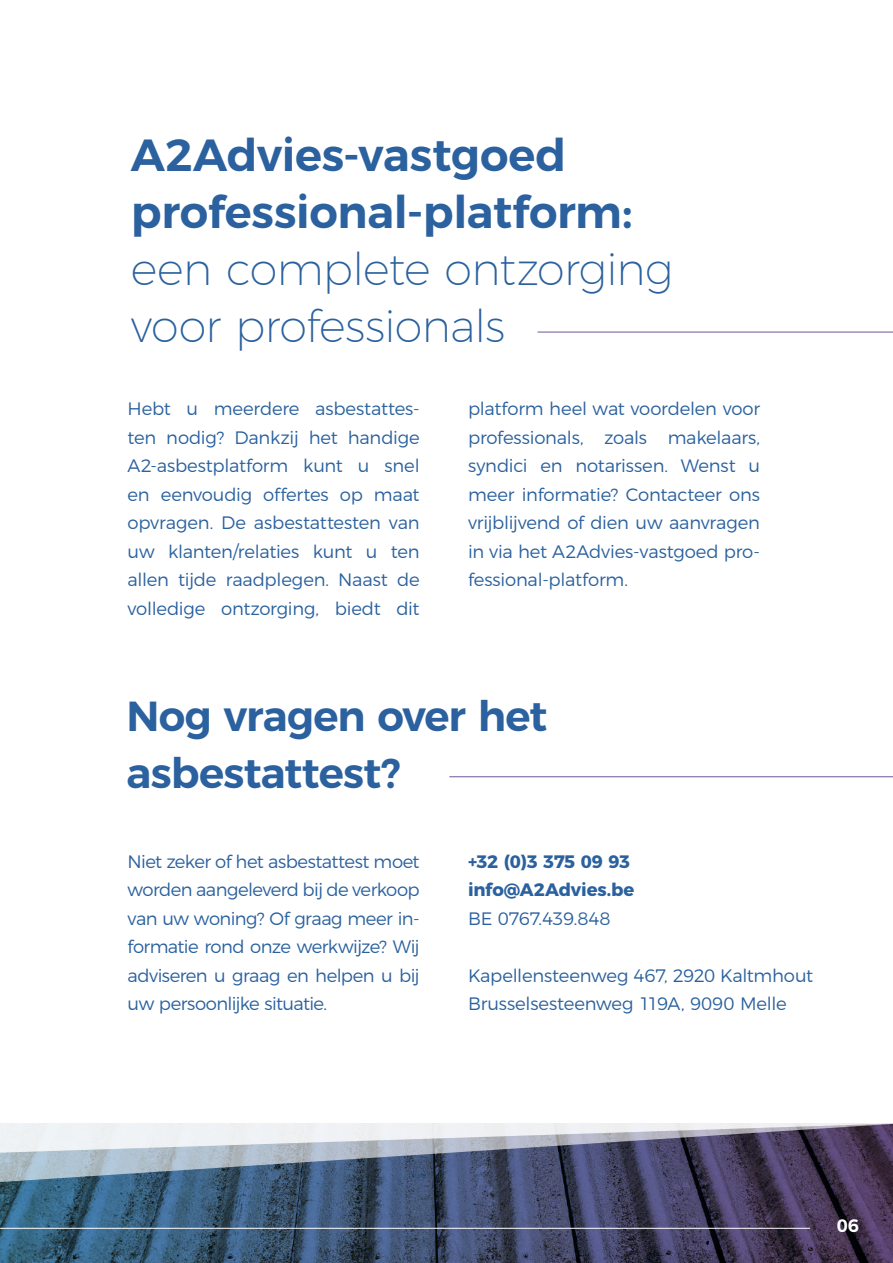
<style>
.page{position:relative;width:893px;height:1263px;background:#fff}
.page>*{position:absolute;margin:0;border:0;box-sizing:border-box;transform-origin:0 0}
.t1{font:600 45px/57px "Montserrat";letter-spacing:-.005em;color:#2a619e}
.t2{font:200 45px/57px "Montserrat";letter-spacing:-.015em;color:#2a619e}
.t3{font:600 42px/57px "Montserrat";letter-spacing:-.015em;color:#2a619e}
.t4{font:300 18px/28.5px "Montserrat";letter-spacing:-.015em;color:#2a619e;text-align:justify}
.t5{font:700 18px/28.5px "Montserrat";letter-spacing:-.01em;color:#2a619e}
.t6{font:600 18px "Montserrat";color:#fff}
</style>
<div class="page">
<img style="left:0;top:1182px;width:893px;height:81px">
<svg style="left:0;top:1153px;width:893px;height:29px;background:#5c6681"></svg>
<svg style="left:0;top:1123px;width:893px;height:30px"></svg>
<hr style="left:538px;top:332px;width:355px;height:1px;background:#745498">
<hr style="left:449px;top:776px;width:444px;height:1px;background:#745498">
<hr style="left:0;top:1228px;width:810px;height:1px;background:#fff">
<h1 class="t1" style="left:131px;top:123px;width:503px">A2Advies-vastgoed professional-platform:</h1>
<h1 class="t2" style="left:131px;top:237px;width:544px">een complete ontzorging voor professionals</h1>
<p class="t4" style="left:128px;top:393px;width:294px">Hebt u meerdere asbestattes&shy;ten nodig? Dankzij het handige A2-asbestplatform kunt u snel en eenvoudig offertes op maat opvragen. De asbestattesten van uw klanten/relaties kunt u ten allen tijde raadplegen. Naast de volledige ontzorging, biedt dit</p>
<p class="t4" style="left:468px;top:393px;width:294px">platform heel wat voordelen voor professionals, zoals makelaars, syndici en notarissen. Wenst u meer informatie? Contacteer ons vrijblijvend of dien uw aanvragen in via het A2Advies-vastgoed pro&shy;fessional-platform.</p>
<h2 class="t3" style="left:126px;top:685px;width:422px">Nog vragen over het asbestattest?</h2>
<p class="t4" style="left:128px;top:846px;width:294px">Niet zeker of het asbestattest moet worden aangeleverd bij de verkoop van uw woning? Of graag meer in&shy;formatie rond onze werkwijze? Wij adviseren u graag en helpen u bij uw persoonlijke situatie.</p>
<p class="t5" style="left:468px;top:846px;width:168px">+32 (0)3 375 09 93 info@A2Advies.be</p>
<p class="t4" style="left:468px;top:903px;width:144px">BE 0767.439.848</p>
<p class="t4" style="left:468px;top:960px;width:347px">Kapellensteenweg 467, 2920 Kaltmhout<br>Brusselsesteenweg 119A, 9090 Melle</p>
<p class="t6" style="left:837px;top:1211px;width:24px">06</p>
</div>
